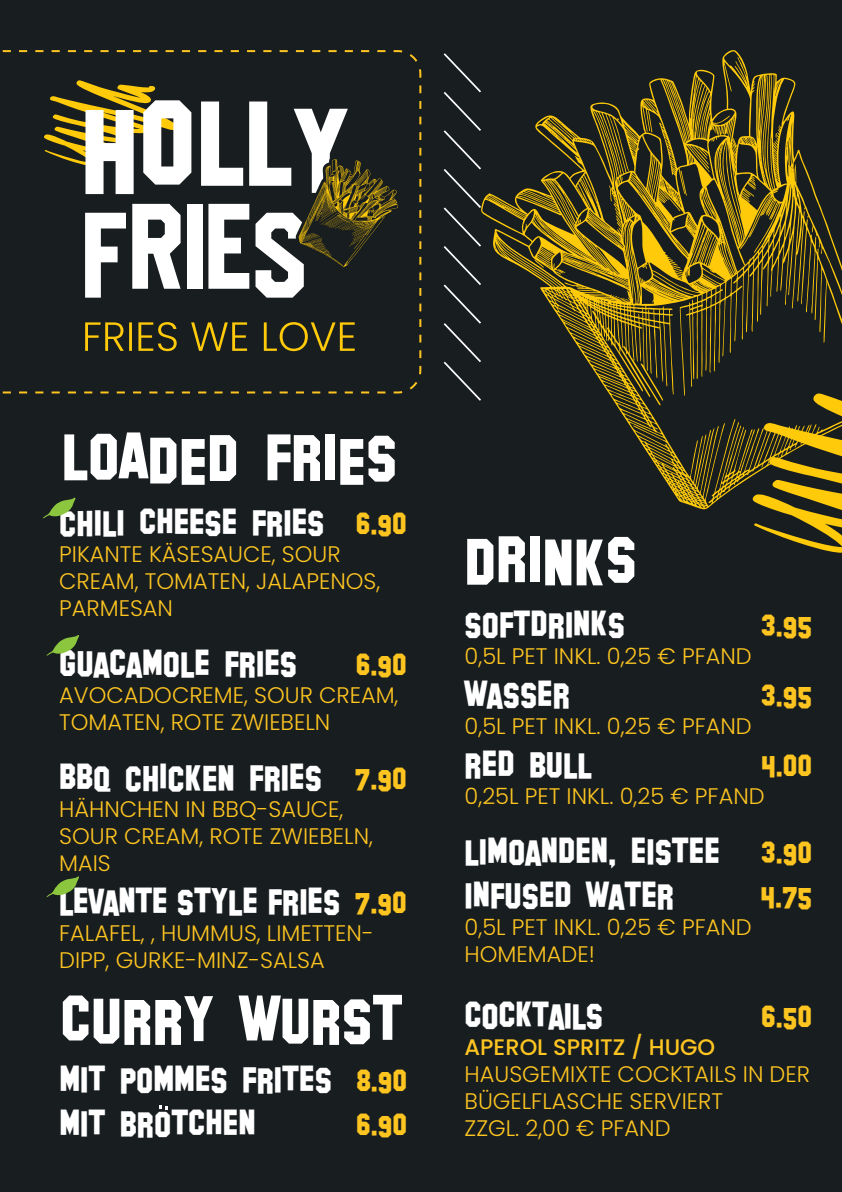
<style>
.page{position:relative;width:842px;height:1192px;background:#181d20}
.page>*{position:absolute;margin:0;border:0;box-sizing:border-box;transform-origin:0 0}
.t1{font:65.55px "SF Hollywood Hills";color:#fff}
.t2{font:64.25px "SF Hollywood Hills";color:#fff}
.t3{font:36px/43.2px "SF Hollywood Hills";color:#fff}
.t4{font:30.5px "SF Hollywood Hills";color:#fec521}
.t5{font:300 22.5px/27px "Poppins";color:#fec521}
.t6{font:500 22.5px "Poppins";color:#fec521}
.s1{font-size:30.5px;color:#fec521}
</style>
<div class="page">
<svg style="left:2px;top:50px;width:420px;height:344px"></svg>
<svg style="left:85px;top:322px;width:270px;height:29px"></svg>
<svg style="left:483px;top:50px;width:359px;height:460px"></svg>
<svg style="left:443px;top:53px;width:40px;height:348px"></svg>
<svg style="left:751px;top:393px;width:91px;height:160px"></svg>
<svg style="left:43px;top:497px;width:33px;height:22px"></svg>
<svg style="left:46px;top:635px;width:33px;height:21px"></svg>
<svg style="left:46px;top:876px;width:33px;height:21px"></svg>
<svg style="left:159px;top:1105px;width:9px;height:5px"></svg>
<h1 class="t1" style="left:62px;top:430px;width:337px">LOADED FRIES</h1>
<h3 class="t3" style="left:59px;top:501px;width:349px">CHILI CHEESE FRIES <span class="s1">6.90</span></h3>
<p class="t5" style="left:59px;top:540px;width:323px">PIKANTE KÄSESAUCE, SOUR<br>CREAM, TOMATEN, JALAPENOS,<br>PARMESAN</p>
<h3 class="t3" style="left:59px;top:642px;width:239px">GUACAMOLE FRIES</h3>
<h3 class="t4" style="left:356px;top:651px;width:52px">6.90</h3>
<p class="t5" style="left:59px;top:681px;width:341px">AVOCADOCREME, SOUR CREAM,<br>TOMATEN, ROTE ZWIEBELN</p>
<h3 class="t3" style="left:59px;top:756px;width:349px">BBQ CHICKEN FRIES <span class="s1">7.90</span></h3>
<p class="t5" style="left:59px;top:795px;width:315px">HÄHNCHEN IN BBQ-SAUCE,<br>SOUR CREAM, ROTE ZWIEBELN,<br>MAIS</p>
<h3 class="t3" style="left:59px;top:881px;width:349px">LEVANTE STYLE FRIES <span class="s1">7.90</span></h3>
<p class="t5" style="left:59px;top:920px;width:316px">FALAFEL, , HUMMUS, LIMETTEN-<br>DIPP, GURKE-MINZ-SALSA</p>
<h2 class="t2" style="left:60px;top:991px;width:344px">CURRY WURST</h2>
<h3 class="t3" style="left:59px;top:1059px;width:349px">MIT POMMES FRITES <span class="s1">8.90<br></span>MIT BROTCHEN</h3>
<h3 class="t4" style="left:356px;top:1111px;width:52px">6.90</h3>
<h1 class="t1" style="left:465px;top:532px;width:174px">DRINKS</h1>
<h3 class="t3" style="left:465px;top:604px;width:162px">SOFTDRINKS</h3>
<h3 class="t4" style="left:761px;top:613px;width:53px">3.95</h3>
<p class="t5" style="left:465px;top:643px;width:289px">0,5L PET INKL. 0,25 € PFAND</p>
<h3 class="t3" style="left:465px;top:674px;width:107px">WASSER</h3>
<h3 class="t4" style="left:761px;top:683px;width:53px">3.95</h3>
<p class="t5" style="left:465px;top:713px;width:289px">0,5L PET INKL. 0,25 € PFAND</p>
<h3 class="t3" style="left:465px;top:744px;width:129px">RED BULL</h3>
<h3 class="t4" style="left:761px;top:753px;width:52px">4.00</h3>
<p class="t5" style="left:465px;top:783px;width:302px">0,25L PET INKL. 0,25 € PFAND</p>
<h3 class="t3" style="left:465px;top:831px;width:349px">LIMOANDEN, EISTEE <span class="s1">3.90<br></span>INFUSED WATER</h3>
<h3 class="t4" style="left:760px;top:883px;width:53px">4.75</h3>
<p class="t5" style="left:465px;top:913px;width:289px">0,5L PET INKL. 0,25 € PFAND<br>HOMEMADE!</p>
<h3 class="t3" style="left:465px;top:995px;width:140px">COCKTAILS</h3>
<h3 class="t4" style="left:761px;top:1003px;width:52px">6.50</h3>
<p class="t6" style="left:465px;top:1034px;width:252px">APEROL SPRITZ / HUGO</p>
<p class="t5" style="left:465px;top:1061px;width:347px">HAUSGEMIXTE COCKTAILS IN DER<br>BÜGELFLASCHE SERVIERT<br>ZZGL. 2,00 € PFAND</p>
</div>
